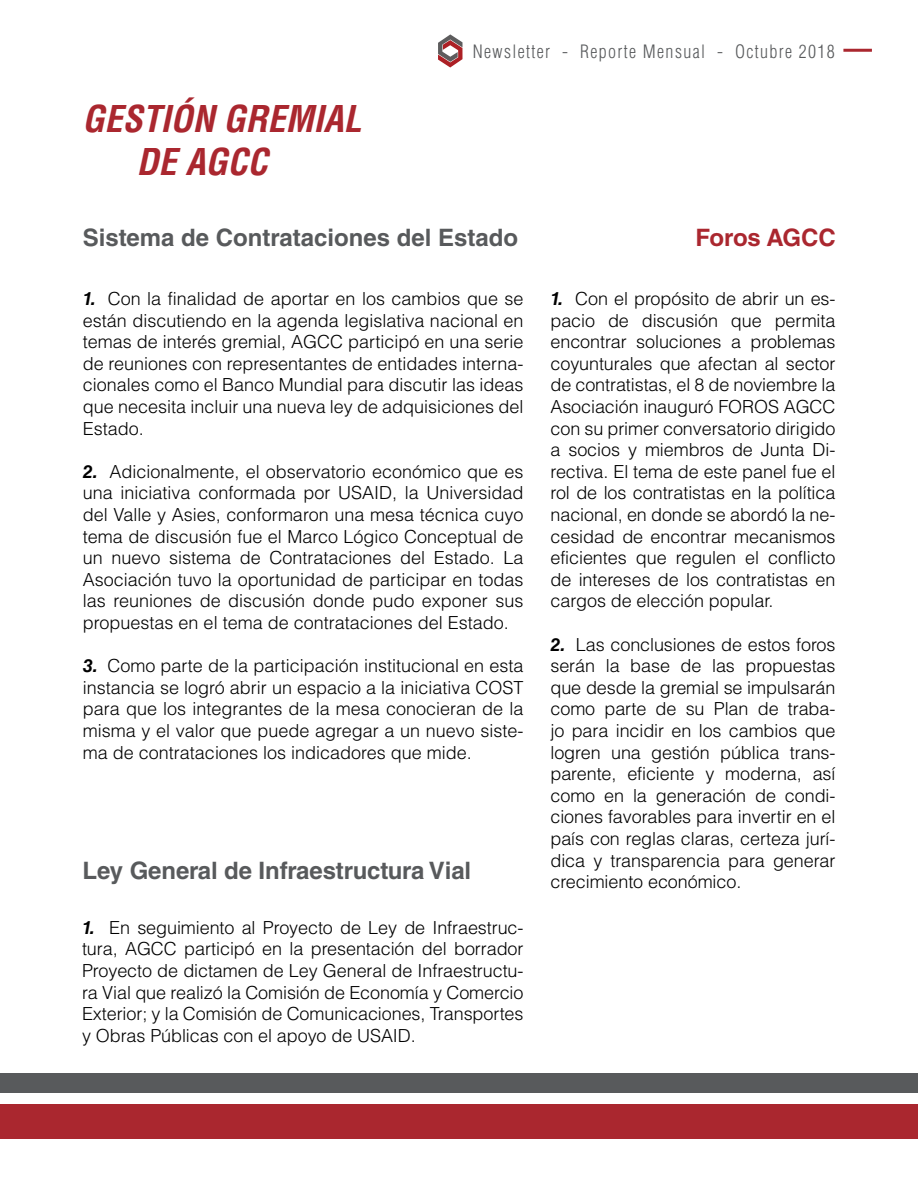
<style>
.page{position:relative;width:918px;height:1188px;background:#fff}
.page>*{position:absolute;margin:0;border:0;box-sizing:border-box;transform-origin:0 0}
.t1{font:italic 700 condensed 36px/43.2px "Helvetica";color:#aa272f}
.t2{font:700 24px "Helvetica LT Std";letter-spacing:-.005em;color:#585a5c}
.t3{font:700 24px "Helvetica LT Std";color:#aa272f}
.t4{font:300 18px/21.6px "Helvetica LT Std";letter-spacing:-.005em;color:#000;text-align:justify}
.t5{font:300 condensed 18px "Helvetica LT Std";letter-spacing:.075em;color:#585a5c}
.s1{font-weight:700;font-style:italic}
</style>
<div class="page">
<hr style="left:843px;top:49px;width:29px;height:3px;background:#aa272f">
<svg style="left:438px;top:34px;width:25px;height:33px"></svg>
<div style="left:0;top:1104px;width:918px;height:34px;background:#aa272f"></div>
<div style="left:0;top:1074px;width:918px;height:19px;background:#585a5c"></div>
<h1 class="t1" style="left:136px;top:97px;width:227px;text-indent:-54px">GESTIÓN GREMIAL<br>DE AGCC</h1>
<p class="t5" style="left:473px;top:40px;width:363px">Newsletter - Reporte Mensual - Octubre 2018</p>
<h2 class="t2" style="left:83px;top:223px;width:437px">Sistema de Contrataciones del Estado</h2>
<p class="t4" style="left:83px;top:288px;width:442px"><span class="s1">1.</span> Con la finalidad de aportar en los cambios que se están discutiendo en la agenda legislativa nacional en temas de interés gremial, AGCC participó en una serie de reuniones con representantes de entidades interna&shy;cionales como el Banco Mundial para discutir las ideas que necesita incluir una nueva ley de adquisiciones del Estado.</p>
<p class="t4" style="left:83px;top:460px;width:442px"><span class="s1">2.</span> Adicionalmente, el observatorio económico que es una iniciativa conformada por USAID, la Universidad del Valle y Asies, conformaron una mesa técnica cuyo tema de discusión fue el Marco Lógico Conceptual de un nuevo sistema de Contrataciones del Estado. La Asociación tuvo la oportunidad de participar en todas las reuniones de discusión donde pudo exponer sus propuestas en el tema de contrataciones del Estado.</p>
<p class="t4" style="left:83px;top:655px;width:442px"><span class="s1">3.</span> Como parte de la participación institucional en esta instancia se logró abrir un espacio a la iniciativa COST para que los integrantes de la mesa conocieran de la misma y el valor que puede agregar a un nuevo siste&shy;ma de contrataciones los indicadores que mide.</p>
<h2 class="t2" style="left:83px;top:856px;width:390px">Ley General de Infraestructura Vial</h2>
<p class="t4" style="left:82px;top:916px;width:443px"><span class="s1">1.</span> En seguimiento al Proyecto de Ley de Infraestruc&shy;tura, AGCC participó en la presentación del borrador Proyecto de dictamen de Ley General de Infraestructu&shy;ra Vial que realizó la Comisión de Economía y Comercio Exterior; y la Comisión de Comunicaciones, Transportes y Obras Públicas con el apoyo de USAID.</p>
<h2 class="t3" style="left:696px;top:223px;width:142px">Foros AGCC</h2>
<p class="t4" style="left:550px;top:288px;width:287px"><span class="s1">1.</span> Con el propósito de abrir un es&shy;pacio de discusión que permita encontrar soluciones a problemas coyunturales que afectan al sector de contratistas, el 8 de noviembre la Asociación inauguró FOROS AGCC con su primer conversatorio dirigido a socios y miembros de Junta Di&shy;rectiva. El tema de este panel fue el rol de los contratistas en la política nacional, en donde se abordó la ne&shy;cesidad de encontrar mecanismos eficientes que regulen el conflicto de intereses de los contratistas en cargos de elección popular.</p>
<p class="t4" style="left:550px;top:633px;width:287px"><span class="s1">2.</span> Las conclusiones de estos foros serán la base de las propuestas que desde la gremial se impulsarán como parte de su Plan de traba&shy;jo para incidir en los cambios que logren una gestión pública trans&shy;parente, eficiente y moderna, así como en la generación de condi&shy;ciones favorables para invertir en el país con reglas claras, certeza jurí&shy;dica y transparencia para generar crecimiento económico.</p>
</div>
